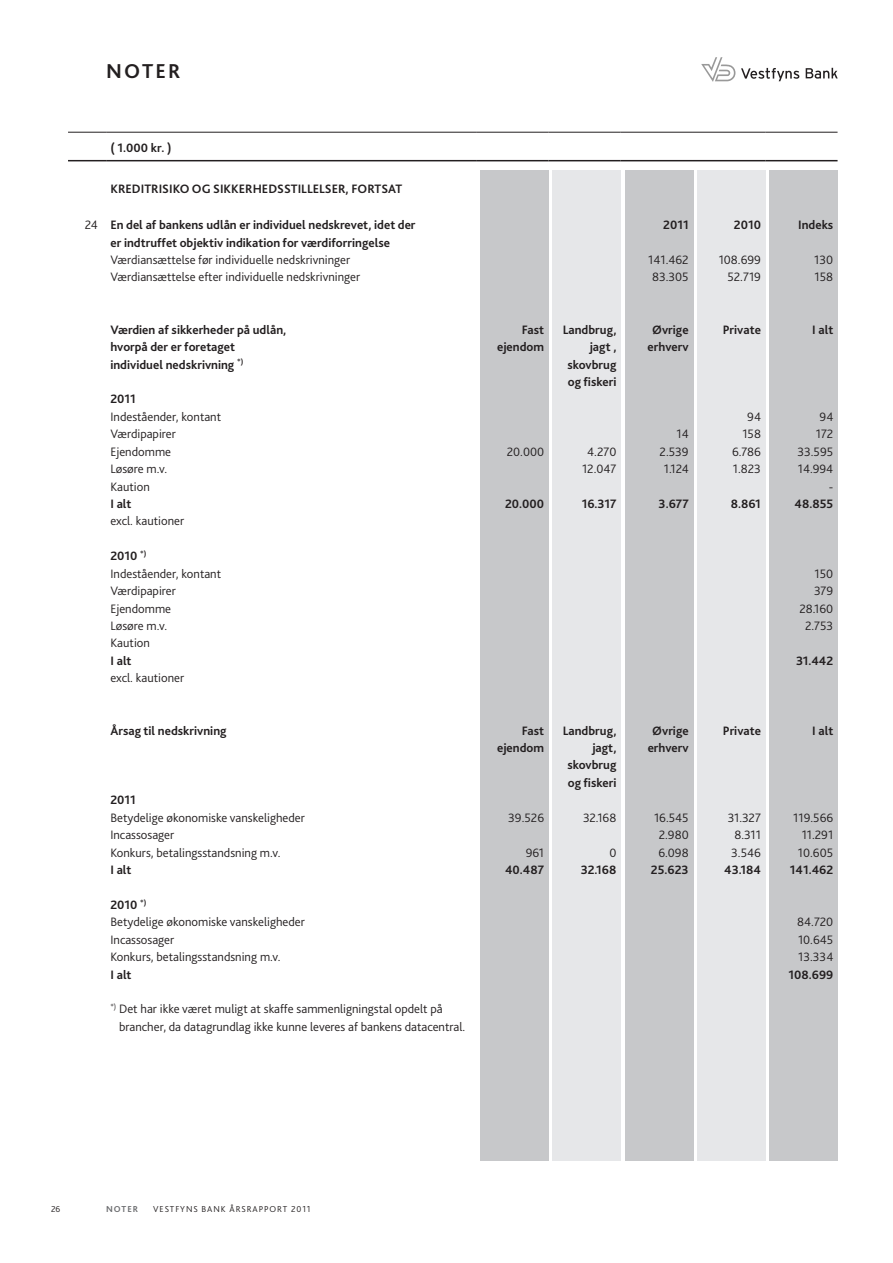
<style>
.page{position:relative;width:893px;height:1263px;background:#fff}
.page>*{position:absolute;margin:0;border:0;box-sizing:border-box;transform-origin:0 0}
.t1{font:700 21px "Bliss 2";color:#231f20}
.t2{font:300 12.75px/17.4px "Bliss 2";color:#231f20}
.t3{font:700 12.75px/17.4px "Bliss 2";color:#231f20}
.t4{font:300 9px "Bliss 2";letter-spacing:.1em;color:#231f20}
.t5{font:700 9px "Bliss 2";color:#6c6d70}
.s1{font-weight:300}
.s2{font-weight:700}
</style>
<div class="page">
<div style="left:625px;top:170px;width:68px;height:991px;background:#c7c8ca"></div>
<div style="left:553px;top:170px;width:68px;height:991px;background:#e6e7e9"></div>
<div style="left:480px;top:170px;width:69px;height:991px;background:#c7c8ca"></div>
<div style="left:770px;top:170px;width:68px;height:991px;background:#c7c8ca"></div>
<div style="left:697px;top:170px;width:68px;height:991px;background:#e6e7e9"></div>
<svg style="left:701px;top:57px;width:34px;height:25px"></svg>
<svg style="left:741px;top:68px;width:58px;height:13px"></svg>
<svg style="left:806px;top:68px;width:32px;height:11px"></svg>
<hr style="left:68px;top:132px;width:38px;height:1px;background:#231f20">
<hr style="left:106px;top:132px;width:370px;height:1px;background:#231f20">
<hr style="left:476px;top:132px;width:72px;height:1px;background:#231f20">
<hr style="left:548px;top:132px;width:73px;height:1px;background:#231f20">
<hr style="left:621px;top:132px;width:72px;height:1px;background:#231f20">
<hr style="left:693px;top:132px;width:72px;height:1px;background:#231f20">
<hr style="left:765px;top:132px;width:72px;height:1px;background:#231f20">
<hr style="left:68px;top:160px;width:38px;height:1px;background:#231f20">
<hr style="left:106px;top:160px;width:370px;height:1px;background:#231f20">
<hr style="left:476px;top:160px;width:72px;height:1px;background:#231f20">
<hr style="left:548px;top:160px;width:73px;height:1px;background:#231f20">
<hr style="left:621px;top:160px;width:72px;height:1px;background:#231f20">
<hr style="left:693px;top:160px;width:72px;height:1px;background:#231f20">
<hr style="left:765px;top:160px;width:72px;height:1px;background:#231f20">
<h1 class="t1" style="left:106px;top:58px;width:62px">N OTER</h1>
<p class="t3" style="left:110px;top:139px;width:63px">( 1.000 kr. )</p>
<p class="t3" style="left:110px;top:180px;width:56px">Kreditrisiko</p>
<p class="t3" style="left:192px;top:180px;width:29px">og sikk</p>
<p class="t3" style="left:239px;top:180px;width:45px">erhedssti</p>
<p class="t3" style="left:301px;top:180px;width:101px">llelser, fo rtsat</p>
<p class="t3" style="left:85px;top:215px;width:332px"><span class="s1">24</span> En del af bankens udlån er individuel nedskrevet, idet der</p>
<p class="t3" style="left:663px;top:216px;width:27px">2011</p>
<p class="t3" style="left:734px;top:216px;width:29px">2010</p>
<p class="t3" style="left:798px;top:216px;width:37px">Indeks</p>
<p class="t3" style="left:110px;top:233px;width:281px">er indtruffet objektiv indikation for værdiforringelse</p>
<p class="t2" style="left:110px;top:251px;width:241px">Værdiansættelse før individuelle nedskrivninger</p>
<p class="t2" style="left:648px;top:251px;width:42px">141.462</p>
<p class="t2" style="left:719px;top:251px;width:44px">108.699</p>
<p class="t2" style="left:814px;top:251px;width:20px">130</p>
<p class="t2" style="left:110px;top:268px;width:251px">Værdiansættelse efter individuelle nedskrivninger</p>
<p class="t2" style="left:652px;top:268px;width:38px">83.305</p>
<p class="t2" style="left:727px;top:268px;width:35px">52.719</p>
<p class="t2" style="left:815px;top:268px;width:20px">158</p>
<p class="t3" style="left:110px;top:320px;width:177px">Værdien af sikkerheder på udlån,</p>
<p class="t3" style="left:522px;top:320px;width:24px">Fast</p>
<p class="t3" style="left:563px;top:320px;width:55px">Landbrug,</p>
<p class="t3" style="left:652px;top:320px;width:38px">Øvrige</p>
<p class="t3" style="left:723px;top:320px;width:40px">Private</p>
<p class="t3" style="left:812px;top:320px;width:23px">I alt</p>
<p class="t3" style="left:110px;top:338px;width:126px">hvorpå der er foretaget</p>
<p class="t3" style="left:497px;top:338px;width:49px">ejendom</p>
<p class="t3" style="left:590px;top:338px;width:28px">jagt ,</p>
<p class="t3" style="left:648px;top:338px;width:43px">erhverv</p>
<p class="t3" style="left:110px;top:355px;width:135px">individuel nedskrivning <sup>*)</sup></p>
<p class="t3" style="left:567px;top:355px;width:51px">skovbrug og fiskeri</p>
<p class="t3" style="left:110px;top:390px;width:27px">2011</p>
<p class="t2" style="left:110px;top:408px;width:112px">Indeståender, kontant</p>
<p class="t2" style="left:747px;top:408px;width:15px">94</p>
<p class="t2" style="left:820px;top:408px;width:15px">94</p>
<p class="t2" style="left:110px;top:425px;width:67px">Værdipapirer</p>
<p class="t2" style="left:676px;top:425px;width:14px">14</p>
<p class="t2" style="left:742px;top:425px;width:20px">158</p>
<p class="t2" style="left:816px;top:425px;width:19px">172</p>
<p class="t2" style="left:110px;top:442px;width:62px">Ejendomme</p>
<p class="t2" style="left:507px;top:442px;width:39px">20.000</p>
<p class="t2" style="left:587px;top:442px;width:31px">4.270</p>
<p class="t2" style="left:660px;top:442px;width:31px">2.539</p>
<p class="t2" style="left:732px;top:442px;width:31px">6.786</p>
<p class="t2" style="left:797px;top:442px;width:37px">33.595</p>
<p class="t2" style="left:110px;top:460px;width:58px">Løsøre m.v.</p>
<p class="t2" style="left:582px;top:460px;width:36px">12.047</p>
<p class="t2" style="left:664px;top:460px;width:26px">1.124</p>
<p class="t2" style="left:733px;top:460px;width:30px">1.823</p>
<p class="t2" style="left:798px;top:460px;width:37px">14.994</p>
<p class="t2" style="left:110px;top:477px;width:41px">Kaution</p>
<p class="t2" style="left:829px;top:477px;width:6px">-</p>
<p class="t3" style="left:110px;top:495px;width:23px">I alt</p>
<p class="t3" style="left:505px;top:495px;width:41px">20.000</p>
<p class="t3" style="left:582px;top:495px;width:36px">16.317</p>
<p class="t3" style="left:659px;top:495px;width:32px">3.677</p>
<p class="t3" style="left:731px;top:495px;width:32px">8.861</p>
<p class="t3" style="left:795px;top:495px;width:40px">48.855</p>
<p class="t2" style="left:110px;top:512px;width:75px">excl. kautioner</p>
<p class="t2" style="left:110px;top:547px;width:112px"><span class="s2">2010</span> <sup>*)<br></sup>Indeståender, kontant</p>
<p class="t2" style="left:815px;top:564px;width:20px">150</p>
<p class="t2" style="left:110px;top:582px;width:67px">Værdipapirer</p>
<p class="t2" style="left:814px;top:582px;width:21px">379</p>
<p class="t2" style="left:110px;top:599px;width:62px">Ejendomme</p>
<p class="t2" style="left:799px;top:599px;width:35px">28.160</p>
<p class="t2" style="left:110px;top:617px;width:58px">Løsøre m.v.</p>
<p class="t2" style="left:805px;top:617px;width:30px">2.753</p>
<p class="t2" style="left:110px;top:634px;width:41px">Kaution</p>
<p class="t3" style="left:110px;top:652px;width:23px">I alt</p>
<p class="t3" style="left:796px;top:652px;width:39px">31.442</p>
<p class="t2" style="left:110px;top:669px;width:75px">excl. kautioner</p>
<p class="t3" style="left:110px;top:721px;width:118px">Årsag til nedskrivning</p>
<p class="t3" style="left:522px;top:721px;width:24px">Fast</p>
<p class="t3" style="left:563px;top:721px;width:55px">Landbrug,</p>
<p class="t3" style="left:652px;top:721px;width:38px">Øvrige</p>
<p class="t3" style="left:723px;top:721px;width:40px">Private</p>
<p class="t3" style="left:812px;top:721px;width:23px">I alt</p>
<p class="t3" style="left:497px;top:739px;width:49px">ejendom</p>
<p class="t3" style="left:592px;top:739px;width:26px">jagt,</p>
<p class="t3" style="left:648px;top:739px;width:43px">erhverv</p>
<p class="t3" style="left:567px;top:756px;width:51px">skovbrug og fiskeri</p>
<p class="t3" style="left:110px;top:791px;width:27px">2011</p>
<p class="t2" style="left:110px;top:808px;width:196px">Betydelige økonomiske vanskeligheder</p>
<p class="t2" style="left:508px;top:808px;width:37px">39.526</p>
<p class="t2" style="left:583px;top:808px;width:35px">32.168</p>
<p class="t2" style="left:654px;top:808px;width:36px">16.545</p>
<p class="t2" style="left:728px;top:808px;width:35px">31.327</p>
<p class="t2" style="left:793px;top:808px;width:42px">119.566</p>
<p class="t2" style="left:110px;top:826px;width:65px">Incassosager</p>
<p class="t2" style="left:659px;top:826px;width:31px">2.980</p>
<p class="t2" style="left:734px;top:826px;width:28px">8.311</p>
<p class="t2" style="left:802px;top:826px;width:33px">11.291</p>
<p class="t2" style="left:110px;top:843px;width:172px">Konkurs, betalingsstandsning m.v.</p>
<p class="t2" style="left:526px;top:843px;width:20px">961</p>
<p class="t2" style="left:609px;top:843px;width:9px">0</p>
<p class="t2" style="left:658px;top:843px;width:32px">6.098</p>
<p class="t2" style="left:731px;top:843px;width:31px">3.546</p>
<p class="t2" style="left:798px;top:843px;width:37px">10.605</p>
<p class="t3" style="left:110px;top:861px;width:23px">I alt</p>
<p class="t3" style="left:505px;top:861px;width:41px">40.487</p>
<p class="t3" style="left:581px;top:861px;width:37px">32.168</p>
<p class="t3" style="left:651px;top:861px;width:39px">25.623</p>
<p class="t3" style="left:724px;top:861px;width:38px">43.184</p>
<p class="t3" style="left:790px;top:861px;width:45px">141.462</p>
<p class="t2" style="left:110px;top:896px;width:196px"><span class="s2">2010</span> <sup>*)<br></sup>Betydelige økonomiske vanskeligheder</p>
<p class="t2" style="left:797px;top:913px;width:37px">84.720</p>
<p class="t2" style="left:110px;top:930px;width:65px">Incassosager</p>
<p class="t2" style="left:798px;top:930px;width:37px">10.645</p>
<p class="t2" style="left:110px;top:948px;width:172px">Konkurs, betalingsstandsning m.v.</p>
<p class="t2" style="left:798px;top:948px;width:37px">13.334</p>
<p class="t3" style="left:110px;top:965px;width:23px">I alt</p>
<p class="t3" style="left:788px;top:965px;width:46px">108.699</p>
<p class="t2" style="left:119px;top:1000px;width:348px;text-indent:-9px"><sup>*)</sup> Det har ikke været muligt at skaffe sammenligningstal opdelt på brancher, da datagrundlag ikke kunne leveres af bankens datacentral.</p>
<p class="t4" style="left:51px;top:1203px;width:11px">26</p>
<p class="t5" style="left:106px;top:1203px;width:33px">noter</p>
<p class="t4" style="left:153px;top:1203px;width:159px">Vestfyns Bank Årsrapport 2011</p>
</div>
